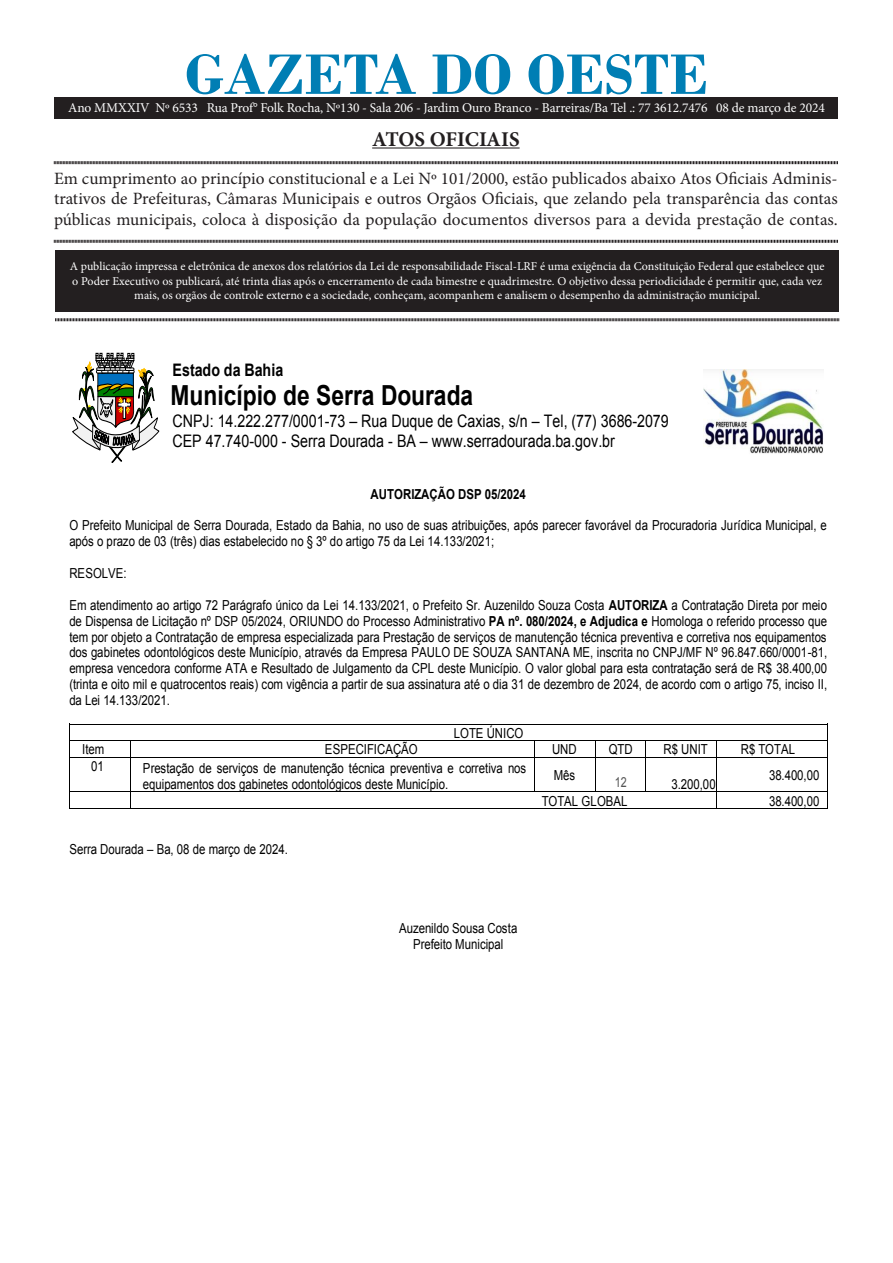
<style>
.page{position:relative;width:893px;height:1263px;background:#fff}
.page>*{position:absolute;margin:0;border:0;box-sizing:border-box;transform-origin:0 0}
.t1{font:700 60px "Bodoni";color:#007eb4}
.t2{font:700 27.6px "Arial";color:#000;scale:.83 1}
.t3{font:700 21px "Minion Pro";letter-spacing:-.005em;color:#231f20}
.t4{font:17.25px/20.7px "Minion Pro";color:#231f20;text-align:justify}
.t5{font:17.25px/20.1px "Arial";letter-spacing:.005em;color:#000;scale:.83 1}
.t6{font:700 17.25px "Arial";color:#000;scale:.83 1}
.t7{font:13.8px/15.9px "Arial";letter-spacing:-.005em;color:#000;scale:.83 1}
.t8{font:700 13.8px "Arial";color:#000;scale:.83 1}
.t9{font:13.8px "Arial";color:#545454;scale:.78 1}
.t10{font:13.5px "Minion Pro";letter-spacing:-.01em;color:#fff}
.t11{font:12px/14.4px "Minion Pro";color:#fff;text-align:center}
.s1{font-weight:700}
</style>
<div class="page">
<div style="left:55px;top:250px;width:784px;height:61px;background:#231f20"></div>
<hr style="left:372px;top:147px;width:148px;height:2px;background:#231f20">
<svg style="left:54px;top:161px;width:784px;height:4px;background:#908e8e"></svg>
<svg style="left:54px;top:239px;width:784px;height:4px;background:#908e8e"></svg>
<svg style="left:55px;top:318px;width:784px;height:4px;background:#908e8e"></svg>
<div style="left:54px;top:98px;width:784px;height:20px;background:#231f20"></div>
<img style="left:703px;top:369px;width:120px;height:85px">
<svg style="left:72px;top:353px;width:87px;height:110px"></svg>
<hr style="left:70px;top:724px;width:757px;height:1px;background:#000">
<hr style="left:70px;top:740px;width:60px;height:1px;background:#000">
<hr style="left:130px;top:740px;width:404px;height:1px;background:#000">
<hr style="left:535px;top:740px;width:60px;height:1px;background:#000">
<hr style="left:595px;top:740px;width:50px;height:1px;background:#000">
<hr style="left:646px;top:740px;width:70px;height:1px;background:#000">
<hr style="left:717px;top:740px;width:110px;height:1px;background:#000">
<svg style="left:69px;top:724px;width:1px;height:34px"></svg>
<hr style="left:70px;top:757px;width:60px;height:1px;background:#000">
<svg style="left:130px;top:741px;width:1px;height:16px"></svg>
<hr style="left:130px;top:757px;width:404px;height:1px;background:#000">
<svg style="left:534px;top:740px;width:1px;height:18px"></svg>
<hr style="left:535px;top:757px;width:60px;height:1px;background:#000">
<svg style="left:595px;top:741px;width:1px;height:16px"></svg>
<hr style="left:595px;top:757px;width:50px;height:1px;background:#000">
<svg style="left:645px;top:740px;width:1px;height:18px"></svg>
<hr style="left:646px;top:757px;width:70px;height:1px;background:#000">
<svg style="left:716px;top:740px;width:1px;height:18px"></svg>
<hr style="left:717px;top:757px;width:110px;height:1px;background:#000">
<svg style="left:827px;top:724px;width:1px;height:34px"></svg>
<hr style="left:69px;top:758px;width:1px;height:33px;background:#000">
<hr style="left:130px;top:758px;width:1px;height:33px;background:#000">
<hr style="left:534px;top:758px;width:1px;height:33px;background:#000">
<hr style="left:595px;top:758px;width:1px;height:33px;background:#000">
<hr style="left:645px;top:758px;width:1px;height:33px;background:#000">
<hr style="left:716px;top:758px;width:1px;height:33px;background:#000">
<hr style="left:827px;top:758px;width:1px;height:33px;background:#000">
<hr style="left:70px;top:791px;width:60px;height:1px;background:#000">
<hr style="left:130px;top:791px;width:404px;height:1px;background:#000">
<hr style="left:535px;top:791px;width:60px;height:1px;background:#000">
<hr style="left:595px;top:791px;width:50px;height:1px;background:#000">
<hr style="left:646px;top:791px;width:70px;height:1px;background:#000">
<hr style="left:717px;top:791px;width:110px;height:1px;background:#000">
<svg style="left:69px;top:791px;width:1px;height:18px"></svg>
<hr style="left:70px;top:808px;width:60px;height:1px;background:#000">
<svg style="left:130px;top:792px;width:1px;height:16px"></svg>
<hr style="left:130px;top:808px;width:586px;height:1px;background:#000">
<svg style="left:716px;top:791px;width:1px;height:18px"></svg>
<hr style="left:717px;top:808px;width:110px;height:1px;background:#000">
<svg style="left:827px;top:791px;width:1px;height:18px"></svg>
<p class="t1" style="left:185px;top:39px;width:525px">GAZETA DO OESTE</p>
<p class="t3" style="left:372px;top:124px;width:149px">ATOS OFICIAIS</p>
<p class="t4" style="left:54px;top:168px;width:785px">Em cumprimento ao princípio constitucional e a Lei Nº 101/2000, estão publicados abaixo Atos Oficiais Adminis&shy;trativos de Prefeituras, Câmaras Municipais e outros Orgãos Oficiais, que zelando pela transparência das contas públicas municipais, coloca à disposição da população documentos diversos para a devida prestação de contas.</p>
<p class="t11" style="left:70px;top:259px;width:756px">A publicação impressa e eletrônica de anexos dos relatórios da Lei de responsabilidade Fiscal-LRF é uma exigência da Constituição Federal que estabelece que o Poder Executivo os publicará, até trinta dias após o encerramento de cada bimestre e quadrimestre. O objetivo dessa periodicidade é permitir que, cada vez mais, os orgãos de controle externo e a sociedade, conheçam, acompanhem e analisem o desempenho da administração municipal.</p>
<p class="t10" style="left:68px;top:98px;width:758px">Ano MMXXIV Nº 6533 Rua Prof° Folk Rocha, Nº130 - Sala 206 - Jardim Ouro Branco - Barreiras/Ba Tel .: 77 3612.7476 08 de março de 2024</p>
<p class="t6" style="left:173px;top:358px;width:135px">Estado da Bahia</p>
<p class="t2" style="left:170px;top:377px;width:366px">Município de Serra Dourada</p>
<p class="t5" style="left:173px;top:411px;width:599px">CNPJ: 14.222.277/0001-73 – Rua Duque de Caxias, s/n – Tel, (77) 3686-2079<br>CEP 47.740-000 - Serra Dourada - BA – www.serradourada.ba.gov.br</p>
<p class="t8" style="left:371px;top:484px;width:188px">AUTORIZAÇÃO DSP 05/2024</p>
<p class="t7" style="left:69px;top:518px;width:914px">O Prefeito Municipal de Serra Dourada, Estado da Bahia, no uso de suas atribuições, após parecer favorável da Procuradoria Jurídica Municipal, e após o prazo de 03 (três) dias estabelecido no § 3º do artigo 75 da Lei 14.133/2021;</p>
<p class="t7" style="left:69px;top:565px;width:71px">RESOLVE:</p>
<p class="t7" style="left:69px;top:597px;width:915px;text-align:justify">Em atendimento ao artigo 72 Parágrafo único da Lei 14.133/2021, o Prefeito Sr. Auzenildo Souza Costa <span class="s1">AUTORIZA</span> a Contratação Direta por meio de Dispensa de Licitação nº DSP 05/2024, ORIUNDO do Processo Administrativo <span class="s1">PA nº. 080/2024, e Adjudica e</span> Homologa o referido processo que tem por objeto a Contratação de empresa especializada para Prestação de serviços de manutenção técnica preventiva e corretiva nos equipamentos dos gabinetes odontológicos deste Município, através da Empresa PAULO DE SOUZA SANTANA ME, inscrita no CNPJ/MF Nº 96.847.660/0001-81, empresa vencedora conforme ATA e Resultado de Julgamento da CPL deste Município. O valor global para esta contratação será de R$ 38.400,00 (trinta e oito mil e quatrocentos reais) com vigência a partir de sua assinatura até o dia 31 de dezembro de 2024, de acordo com o artigo 75, inciso II, da Lei 14.133/2021.</p>
<p class="t7" style="left:454px;top:725px;width:85px">LOTE ÚNICO</p>
<p class="t7" style="left:82px;top:742px;width:28px">Item</p>
<p class="t7" style="left:325px;top:742px;width:113px">ESPECIFICAÇÃO</p>
<p class="t7" style="left:552px;top:742px;width:31px">UND</p>
<p class="t7" style="left:609px;top:742px;width:30px">QTD</p>
<p class="t7" style="left:663px;top:742px;width:55px">R$ UNIT</p>
<p class="t7" style="left:741px;top:742px;width:67px">R$ TOTAL</p>
<p class="t7" style="left:91px;top:758px;width:17px">01</p>
<p class="t7" style="left:143px;top:760px;width:463px">Prestação de serviços de manutenção técnica preventiva e corretiva nos equipamentos dos gabinetes odontológicos deste Município.</p>
<p class="t7" style="left:554px;top:767px;width:27px">Mês</p>
<p class="t7" style="left:769px;top:767px;width:62px">38.400,00</p>
<p class="t9" style="left:615px;top:773px;width:17px">12</p>
<p class="t7" style="left:671px;top:776px;width:55px">3.200,00</p>
<p class="t7" style="left:69px;top:841px;width:265px">Serra Dourada – Ba, 08 de março de 2024.</p>
<p class="t7" style="left:542px;top:793px;width:105px">TOTAL GLOBAL</p>
<p class="t7" style="left:769px;top:793px;width:62px">38.400,00</p>
<p class="t7" style="left:399px;top:921px;width:144px;text-align:center">Auzenildo Sousa Costa<br>Prefeito Municipal</p>
</div>
